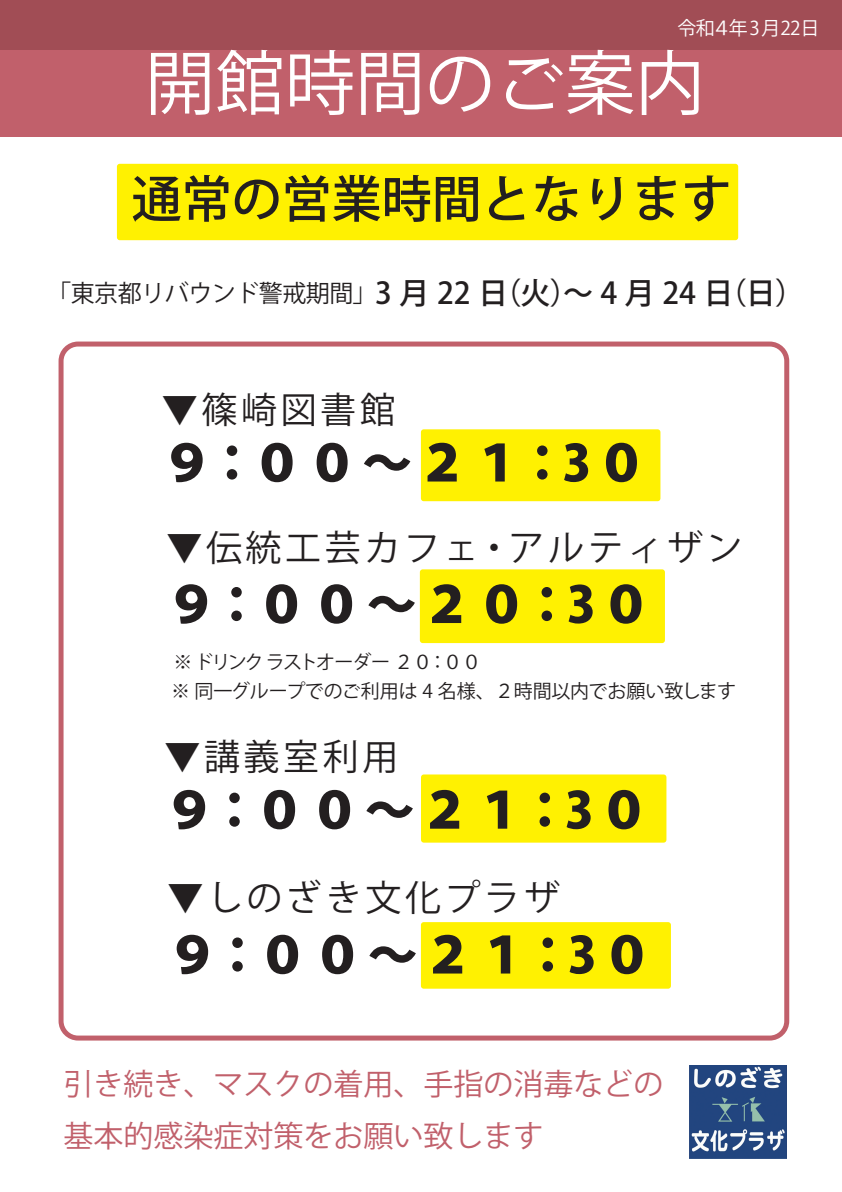
<style>
.page{position:relative;width:842px;height:1192px;background:#fff}
.page>*{position:absolute;margin:0;border:0;box-sizing:border-box;transform-origin:0 0}
.t1{font:70px "ueten 2 m bold";color:#fff}
.t2{font:800 50px "Koz Go Pr 6 N";letter-spacing:.1em;color:#231f20}
.t3{font:500 50px "Koz Go Pr 6 N";color:#231f20}
.t4{font:36px "mgenplus 2 pp medium";letter-spacing:.1em;color:#231f20}
.t5{font:30px/52.5px "mgenplus 2 pp medium";color:#c1606b}
.t6{font:500 30px "Koz Go Pr 6 N";color:#231f20}
.t7{font:24px "ueten 2 m regular";letter-spacing:-.02em;color:#231f20}
.t8{font:19px "mgenplus 2 pp medium";color:#231f20}
.t9{font:19px "mgenplus 2 pp medium";letter-spacing:-.09em;color:#231f20}
.t10{font:19px "ueten 2 m light";letter-spacing:-.01em;color:#fff}
.s1{font-family:"ueten 2 m medium"}
</style>
<div class="page">
<div style="left:421px;top:922px;width:250px;height:67px;background:#fff101;border-radius:3px"></div>
<div style="left:421px;top:774px;width:245px;height:69px;background:#fff101;border-radius:3px"></div>
<div style="left:420px;top:569px;width:245px;height:74px;background:#fff101;border-radius:3px"></div>
<div style="left:0;top:0;width:842px;height:136px;background:#c1606b"></div>
<div style="left:0;top:0;width:842px;height:49px;background:#a14d55"></div>
<div style="left:59px;top:342px;width:730px;height:699px;border:5px solid #c1606b;border-radius:17px"></div>
<img style="left:690px;top:1065px;width:97px;height:93px">
<div style="left:421px;top:429px;width:239px;height:72px;background:#fff101;border-radius:3px"></div>
<div style="left:117px;top:164px;width:621px;height:76px;background:#fff101;border-radius:3px"></div>
<p class="t10" style="left:677px;top:18px;width:144px">令和４年3月22日</p>
<h1 class="t1" style="left:145px;top:44px;width:561px">開館時間<span class="s1">のご案内</span></h1>
<p class="t3" style="left:132px;top:171px;width:602px">通常の営業時間となります</p>
<p class="t7" style="left:47px;top:279px;width:331px">「東京都リバウンド警戒期間」</p>
<p class="t6" style="left:375px;top:276px;width:431px">3 月 22 日（火）～ 4 月 24 日（日）</p>
<p class="t4" style="left:162px;top:390px;width:235px">▼篠崎図書館</p>
<p class="t2" style="left:162px;top:435px;width:486px">９：００～２１：3０</p>
<p class="t4" style="left:166px;top:528px;width:578px">▼伝統工芸カフェ・アルティザン</p>
<p class="t2" style="left:166px;top:577px;width:486px">９：００～２０：3０</p>
<p class="t9" style="left:173px;top:652px;width:309px">※ ドリンク ラストオーダー ２０：００</p>
<p class="t8" style="left:171px;top:681px;width:567px">※ 同一グループでのご利用は 4 名様、２時間以内でお願い致します</p>
<p class="t4" style="left:164px;top:737px;width:235px">▼講義室利用</p>
<p class="t2" style="left:164px;top:782px;width:486px">９：００～２１：3０</p>
<p class="t4" style="left:167px;top:878px;width:394px">▼しのざき文化プラザ</p>
<p class="t2" style="left:167px;top:927px;width:486px">９：００～２１：3０</p>
<p class="t5" style="left:64px;top:1058px;width:602px">引き続き、マスクの着用、手指の消毒などの基本的感染症対策をお願い致します</p>
</div>
